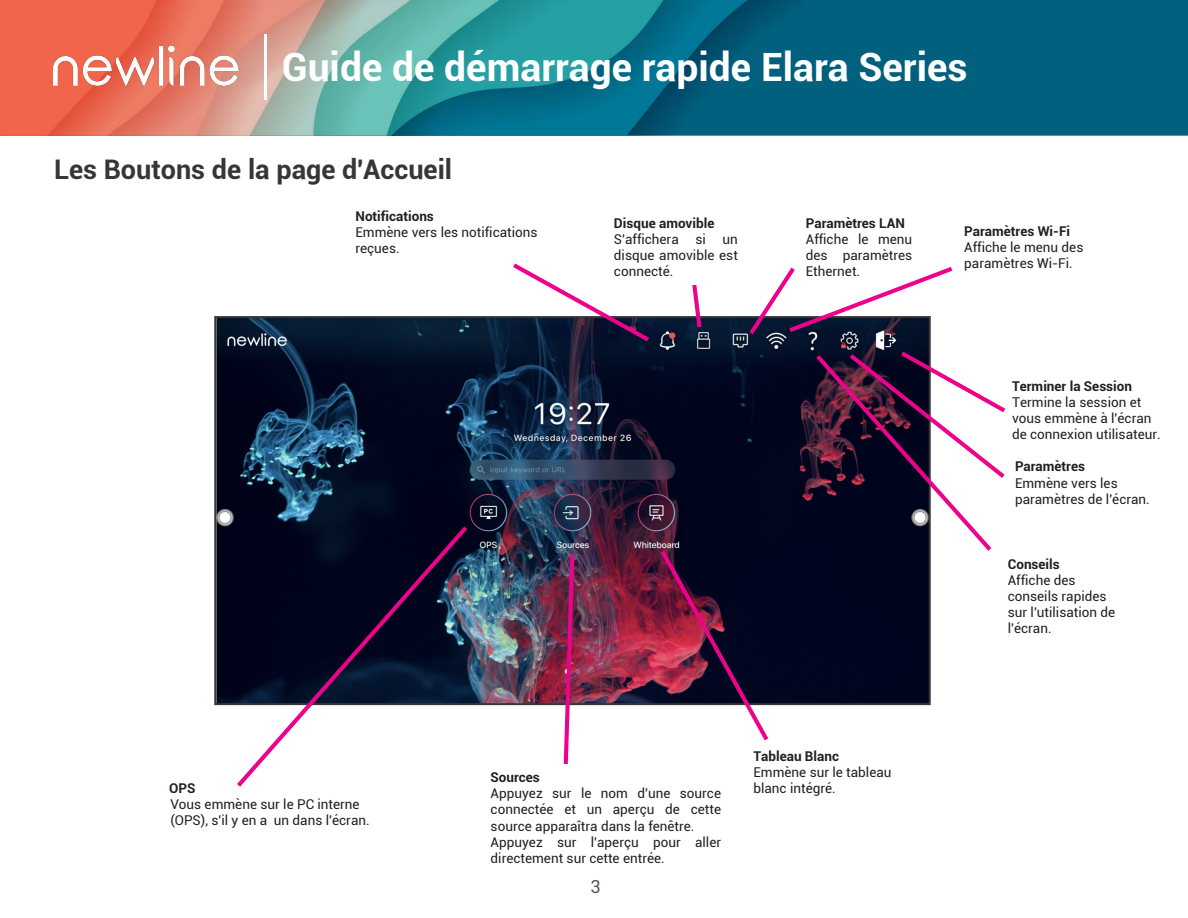
<style>
.page{position:relative;width:1188px;height:918px;background:#fff}
.page>*{position:absolute;margin:0;border:0;box-sizing:border-box;transform-origin:0 0}
.t1{font:700 39px "Roboto";color:#fff}
.t2{font:700 27px "Roboto";color:#363636}
.t3{font:18px "Roboto";color:#5c5758}
.t4{font:13.5px/16px "Roboto";color:#231f20}
.s1{font-weight:700}
</style>
<div class="page">
<img style="left:217px;top:319px;width:711px;height:383px">
<svg style="left:233px;top:522px;width:239px;height:265px"></svg>
<svg style="left:657px;top:546px;width:115px;height:195px"></svg>
<img style="left:562px;top:551px;width:15px;height:213px">
<svg style="left:745px;top:267px;width:208px;height:72px"></svg>
<svg style="left:812px;top:348px;width:194px;height:207px"></svg>
<svg style="left:509px;top:263px;width:145px;height:82px"></svg>
<svg style="left:690px;top:284px;width:14px;height:48px"></svg>
<img style="left:0;top:0;width:1188px;height:135px">
<hr style="left:264px;top:34px;width:3px;height:66px;background:#fff">
<img style="left:53px;top:46px;width:186px;height:40px">
<h1 class="t1" style="left:282px;top:40px;width:687px">Guide de démarrage rapide Elara Series</h1>
<p class="t2" style="left:54px;top:151px;width:400px">Les Boutons de la page d'Accueil</p>
<p class="t4" style="left:355px;top:207px;width:184px"><span class="s1">Notifications<br></span>Emmène vers les notifications reçues.</p>
<p class="t4" style="left:614px;top:215px;width:125px"><span class="s1">Disque amovible<br></span>S'affichera si un disque amovible est connecté.</p>
<p class="t4" style="left:964px;top:222px;width:121px"><span class="s1">Paramètres Wi-Fi<br></span>Affiche le menu des paramètres Wi-Fi.</p>
<p class="t4" style="left:806px;top:215px;width:108px"><span class="s1">Paramètres LAN<br></span>Affiche le menu des paramètres<br>Ethernet.</p>
<p class="t4" style="left:1012px;top:378px;width:150px"><span class="s1">Terminer la Session<br></span>Termine la session et vous emmène à l'écran de connexion utilisateur.</p>
<p class="t4" style="left:1015px;top:458px;width:136px"><span class="s1">Paramètres<br></span>Emmène vers les paramètres de l'écran.</p>
<p class="t4" style="left:1008px;top:555px;width:109px"><span class="s1">Conseils<br></span>Affiche des conseils rapides sur l'utilisation de l'écran.</p>
<p class="t4" style="left:169px;top:780px;width:202px"><span class="s1">OPS<br></span>Vous emmène sur le PC interne (OPS), s'il y en a un dans l'écran.</p>
<p class="t4" style="left:491px;top:769px;width:232px"><span class="s1">Sources<br></span>Appuyez sur le nom d'une source connectée et un aperçu de cette source apparaîtra dans la fenêtre.<br>Appuyez sur l'aperçu pour aller directement sur cette entrée.</p>
<h3 class="t3" style="left:590px;top:874px;width:12px">3</h3>
<p class="t4" style="left:753px;top:748px;width:140px"><span class="s1">Tableau Blanc<br></span>Emmène sur le tableau blanc intégré.</p>
</div>
